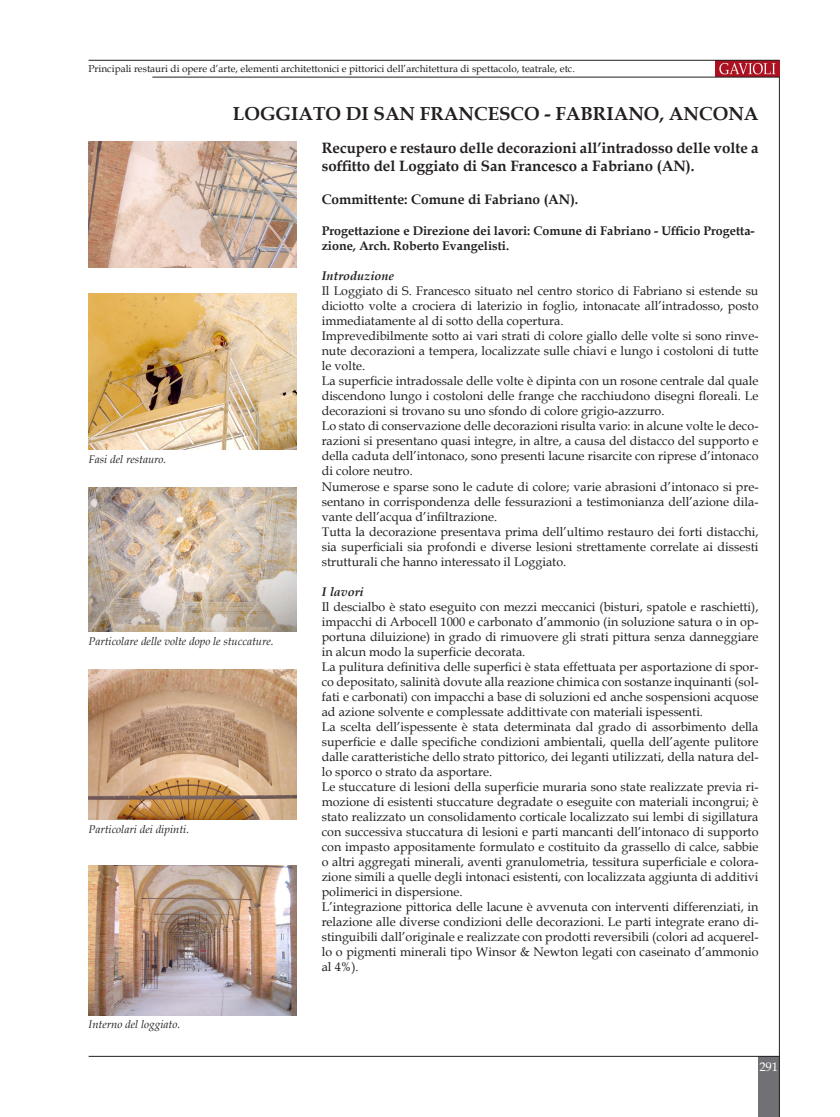
<style>
.page{position:relative;width:840px;height:1117px;background:#fff}
.page>*{position:absolute;margin:0;border:0;box-sizing:border-box;transform-origin:0 0}
.Titolo_Capitolo_ENG{font:700 18.75px "Book Antiqua";color:#231f20}
.Titolo_Capitolo_ENG-2{font:700 15px/18px "Book Antiqua";color:#231f20}
.Titolo_Capitolo_ENG-3{font:700 13.75px "Book Antiqua";color:#231f20}
.Titolo_Capitolo_ENG-4{font:12.5px/15px "Book Antiqua";color:#231f20;text-align:justify}
.t1{font:700 12.5px/15px "Book Antiqua";color:#231f20}
.Titolo_Capitolo_ENG-5{font:italic 700 12.5px "Book Antiqua";color:#231f20}
.t2{font:12.5px "Book Antiqua";color:#fff}
.t3{font:italic 11.25px "Book Antiqua";color:#231f20}
.t4{font:10px "Book Antiqua";color:#231f20}
</style>
<div class="page">
<div style="left:758px;top:1056px;width:21px;height:60px;background:#717074"></div>
<img style="left:716px;top:61px;width:64px;height:16px">
<hr style="left:89px;top:60px;width:691px;height:1px;background:#231f20">
<hr style="left:152px;top:77px;width:628px;height:1px;background:#231f20">
<hr style="left:779px;top:77px;width:1px;height:1039px;background:#231f20">
<hr style="left:89px;top:1055px;width:690px;height:1px;background:#231f20">
<img style="left:89px;top:142px;width:208px;height:126px">
<img style="left:89px;top:669px;width:208px;height:150px">
<img style="left:89px;top:293px;width:208px;height:157px">
<img style="left:89px;top:865px;width:208px;height:149px">
<img style="left:89px;top:488px;width:208px;height:143px">
<p class="t4" style="left:89px;top:61px;width:488px">Principali restauri di opere d’arte, elementi architettonici e pittorici dell’architettura di spettacolo, teatrale, etc.</p>
<p class="Titolo_Capitolo_ENG" style="left:233px;top:101px;width:527px">LOGGIATO DI SAN FRANCESCO - FABRIANO, ANCONA</p>
<p class="t3" style="left:89px;top:451px;width:79px">Fasi del restauro.</p>
<p class="t3" style="left:89px;top:633px;width:186px">Particolare delle volte dopo le stuccature.</p>
<p class="t3" style="left:89px;top:820px;width:102px">Particolari dei dipinti.</p>
<p class="t3" style="left:89px;top:1015px;width:93px">Interno del loggiato.</p>
<p class="Titolo_Capitolo_ENG-2" style="left:322px;top:138px;width:438px">Recupero e restauro delle decorazioni all’intradosso delle volte a soffitto del Loggiato di San Francesco a Fabriano (AN).</p>
<p class="Titolo_Capitolo_ENG-3" style="left:322px;top:190px;width:258px">Committente: Comune di Fabriano (AN).</p>
<p class="t1" style="left:322px;top:223px;width:434px">Progettazione e Direzione dei lavori: Comune di Fabriano - Ufficio Progetta&shy;zione, Arch. Roberto Evangelisti.</p>
<p class="Titolo_Capitolo_ENG-5" style="left:322px;top:267px;width:74px">Introduzione</p>
<p class="Titolo_Capitolo_ENG-4" style="left:322px;top:283px;width:438px">Il Loggiato di S. Francesco situato nel centro storico di Fabriano si estende su diciotto volte a crociera di laterizio in foglio, intonacate all’intradosso, posto immediatamente al di sotto della copertura.</p>
<p class="Titolo_Capitolo_ENG-4" style="left:322px;top:328px;width:438px">Imprevedibilmente sotto ai vari strati di colore giallo delle volte si sono rinve&shy;nute decorazioni a tempera, localizzate sulle chiavi e lungo i costoloni di tutte le volte.</p>
<p class="Titolo_Capitolo_ENG-4" style="left:322px;top:373px;width:438px">La superficie intradossale delle volte è dipinta con un rosone centrale dal quale discendono lungo i costoloni delle frange che racchiudono disegni floreali. Le decorazioni si trovano su uno sfondo di colore grigio-azzurro.</p>
<p class="Titolo_Capitolo_ENG-4" style="left:322px;top:418px;width:438px">Lo stato di conservazione delle decorazioni risulta vario: in alcune volte le deco&shy;razioni si presentano quasi integre, in altre, a causa del distacco del supporto e della caduta dell’intonaco, sono presenti lacune risarcite con riprese d’intonaco di colore neutro.</p>
<p class="Titolo_Capitolo_ENG-4" style="left:322px;top:478px;width:438px">Numerose e sparse sono le cadute di colore; varie abrasioni d’intonaco si pre&shy;sentano in corrispondenza delle fessurazioni a testimonianza dell’azione dila&shy;vante dell’acqua d’infiltrazione.</p>
<p class="Titolo_Capitolo_ENG-4" style="left:322px;top:523px;width:438px">Tutta la decorazione presentava prima dell’ultimo restauro dei forti distacchi, sia superficiali sia profondi e diverse lesioni strettamente correlate ai dissesti strutturali che hanno interessato il Loggiato.</p>
<p class="Titolo_Capitolo_ENG-5" style="left:322px;top:582px;width:44px">I lavori</p>
<p class="Titolo_Capitolo_ENG-4" style="left:322px;top:598px;width:438px">Il descialbo è stato eseguito con mezzi meccanici (bisturi, spatole e raschietti), impacchi di Arbocell 1000 e carbonato d’ammonio (in soluzione satura o in op&shy;portuna diluizione) in grado di rimuovere gli strati pittura senza danneggiare in alcun modo la superficie decorata.</p>
<p class="Titolo_Capitolo_ENG-4" style="left:322px;top:658px;width:438px">La pulitura definitiva delle superfici è stata effettuata per asportazione di spor&shy;co depositato, salinità dovute alla reazione chimica con sostanze inquinanti (sol&shy;fati e carbonati) con impacchi a base di soluzioni ed anche sospensioni acquose ad azione solvente e complessate addittivate con materiali ispessenti.</p>
<p class="Titolo_Capitolo_ENG-4" style="left:322px;top:718px;width:438px">La scelta dell’ispessente è stata determinata dal grado di assorbimento della superficie e dalle specifiche condizioni ambientali, quella dell’agente pulitore dalle caratteristiche dello strato pittorico, dei leganti utilizzati, della natura del&shy;lo sporco o strato da asportare.</p>
<p class="Titolo_Capitolo_ENG-4" style="left:322px;top:778px;width:438px">Le stuccature di lesioni della superficie muraria sono state realizzate previa ri&shy;mozione di esistenti stuccature degradate o eseguite con materiali incongrui; è stato realizzato un consolidamento corticale localizzato sui lembi di sigillatura con successiva stuccatura di lesioni e parti mancanti dell’intonaco di supporto con impasto appositamente formulato e costituito da grassello di calce, sabbie o altri aggregati minerali, aventi granulometria, tessitura superficiale e colora&shy;zione simili a quelle degli intonaci esistenti, con localizzata aggiunta di additivi polimerici in dispersione.</p>
<p class="Titolo_Capitolo_ENG-4" style="left:322px;top:898px;width:438px">L’integrazione pittorica delle lacune è avvenuta con interventi differenziati, in relazione alle diverse condizioni delle decorazioni. Le parti integrate erano di&shy;stinguibili dall’originale e realizzate con prodotti reversibili (colori ad acquerel&shy;lo o pigmenti minerali tipo Winsor &amp; Newton legati con caseinato d’ammonio al 4%).</p>
<p class="t2" style="left:759px;top:1057px;width:20px">291</p>
</div>
